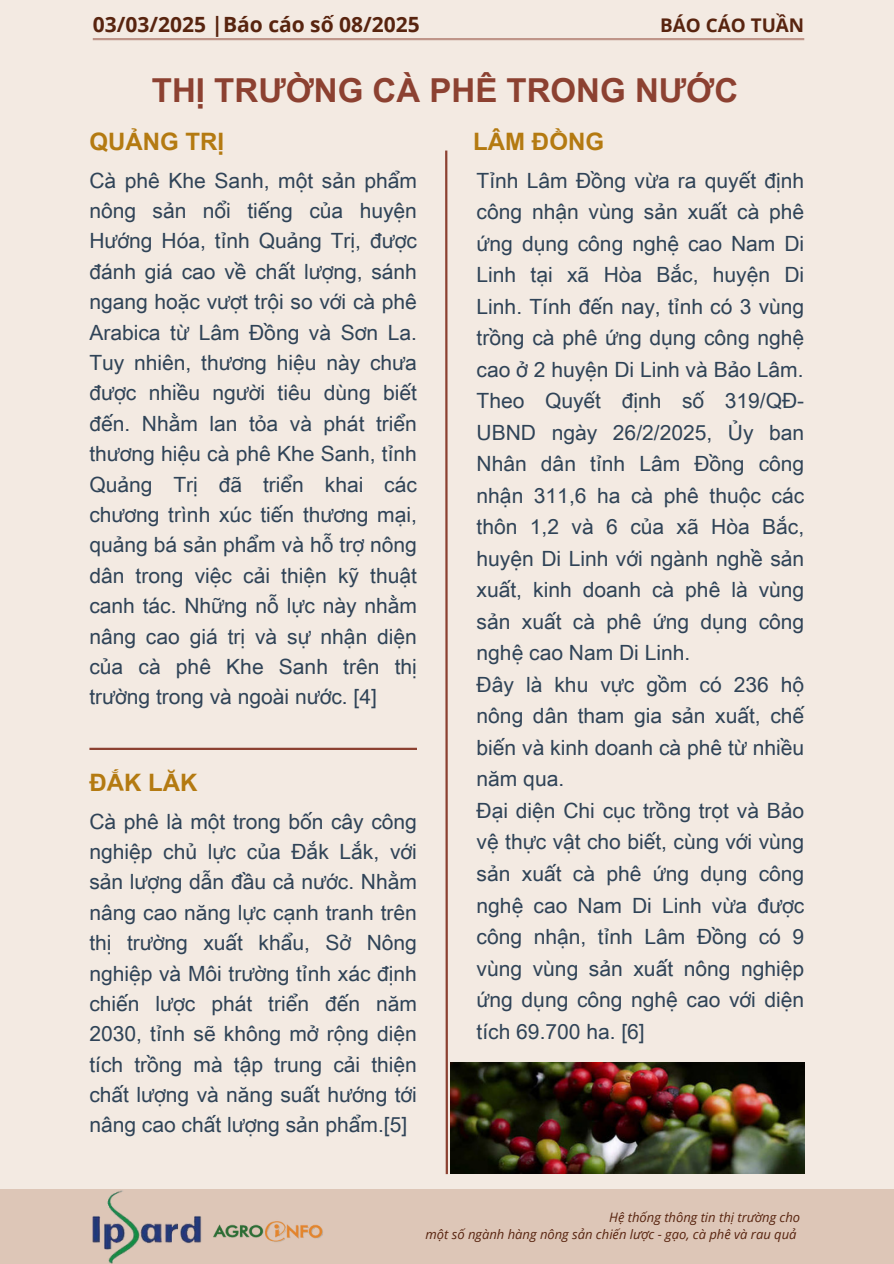
<style>
.page{position:relative;width:894px;height:1264px;background:#fff}
.page>*{position:absolute;margin:0;border:0;box-sizing:border-box;transform-origin:0 0}
.t1{font:700 33px "Arial Unicode MS";color:#8c4131}
.t2{font:700 24px "Arial Unicode MS";color:#b47a11}
.t3{font:21px/30.3px "Arial Unicode MS";color:#2f4357;text-align:justify}
.t4{font:700 21px "Open Sans";color:#58240f}
.t5{font:700 18.9px "Open Sans";color:#58240f}
.t6{font:italic 13.05px "Open Sans";color:#58240f}
</style>
<div class="page">
<div style="left:0;top:0;width:893px;height:1263px;background:#f3eae2"></div>
<svg style="left:445px;top:150px;width:3px;height:1025px;background:#a56a5c"></svg>
<hr style="left:93px;top:38px;width:711px;height:2px;background:#8c4131">
<div style="left:0;top:1189px;width:893px;height:74px;background:#ddc6b7"></div>
<img style="left:92px;top:1190px;width:110px;height:73px">
<img style="left:213px;top:1221px;width:110px;height:21px">
<hr style="left:89px;top:747px;width:328px;height:3px;background:#8c4131">
<img style="left:450px;top:1062px;width:354px;height:111px">
<h3 class="t4" style="left:93px;top:10px;width:328px">03/03/2025 |Báo cáo số 08/2025</h3>
<h5 class="t5" style="left:660px;top:11px;width:145px">BÁO CÁO TUẦN</h5>
<h2 class="t1" style="left:152px;top:67px;width:587px">THỊ TRƯỜNG CÀ PHÊ TRONG NƯỚC</h2>
<p class="t2" style="left:89px;top:124px;width:136px">QUẢNG TRỊ</p>
<h4 class="t3" style="left:89px;top:164px;width:329px">Cà phê Khe Sanh, một sản phẩm nông sản nổi tiếng của huyện Hướng Hóa, tỉnh Quảng Trị, được đánh giá cao về chất lượng, sánh ngang hoặc vượt trội so với cà phê Arabica từ Lâm Đồng và Sơn La.<br>Tuy nhiên, thương hiệu này chưa được nhiều người tiêu dùng biết đến. Nhằm lan tỏa và phát triển thương hiệu cà phê Khe Sanh, tỉnh Quảng Trị đã triển khai các chương trình xúc tiến thương mại, quảng bá sản phẩm và hỗ trợ nông dân trong việc cải thiện kỹ thuật canh tác. Những nỗ lực này nhằm nâng cao giá trị và sự nhận diện của cà phê Khe Sanh trên thị trường trong và ngoài nước. [4]</h4>
<p class="t2" style="left:89px;top:765px;width:109px">ĐẮK LĂK</p>
<h2 class="t3" style="left:89px;top:805px;width:329px">Cà phê là một trong bốn cây công nghiệp chủ lực của Đắk Lắk, với sản lượng dẫn đầu cả nước. Nhằm nâng cao năng lực cạnh tranh trên thị trường xuất khẩu, Sở Nông nghiệp và Môi trường tỉnh xác định chiến lược phát triển đến năm 2030, tỉnh sẽ không mở rộng diện tích trồng mà tập trung cải thiện chất lượng và năng suất hướng tới nâng cao chất lượng sản phẩm.[5]</h2>
<h4 class="t2" style="left:473px;top:124px;width:132px">LÂM ĐỒNG</h4>
<h2 class="t3" style="left:476px;top:163px;width:329px;line-height:31.5px;text-align:left">Tỉnh Lâm Đồng vừa ra quyết định công nhận vùng sản xuất cà phê ứng dụng công nghệ cao Nam Di<br>Linh tại xã Hòa Bắc, huyện Di<br>Linh. Tính đến nay, tỉnh có 3 vùng trồng cà phê ứng dụng công nghệ cao ở 2 huyện Di Linh và Bảo Lâm.<br>Theo Quyết định số 319/QĐ-<br>UBND ngày 26/2/2025, Ủy ban<br>Nhân dân tỉnh Lâm Đồng công nhận 311,6 ha cà phê thuộc các thôn 1,2 và 6 của xã Hòa Bắc, huyện Di Linh với ngành nghề sản xuất, kinh doanh cà phê là vùng sản xuất cà phê ứng dụng công nghệ cao Nam Di Linh.<br>Đây là khu vực gồm có 236 hộ nông dân tham gia sản xuất, chế biến và kinh doanh cà phê từ nhiều năm qua.<br>Đại diện Chi cục trồng trọt và Bảo vệ thực vật cho biết, cùng với vùng sản xuất cà phê ứng dụng công nghệ cao Nam Di Linh vừa được công nhận, tỉnh Lâm Đồng có 9 vùng vùng sản xuất nông nghiệp ứng dụng công nghệ cao với diện tích 69.700 ha. [6]</h2>
<p class="t6" style="left:609px;top:1208px;width:192px">Hệ thống thông tin thị trường cho</p>
<h1 class="t6" style="left:425px;top:1225px;width:372px">một số ngành hàng nông sản chiến lược - gạo, cà phê và rau quả</h1>
</div>
